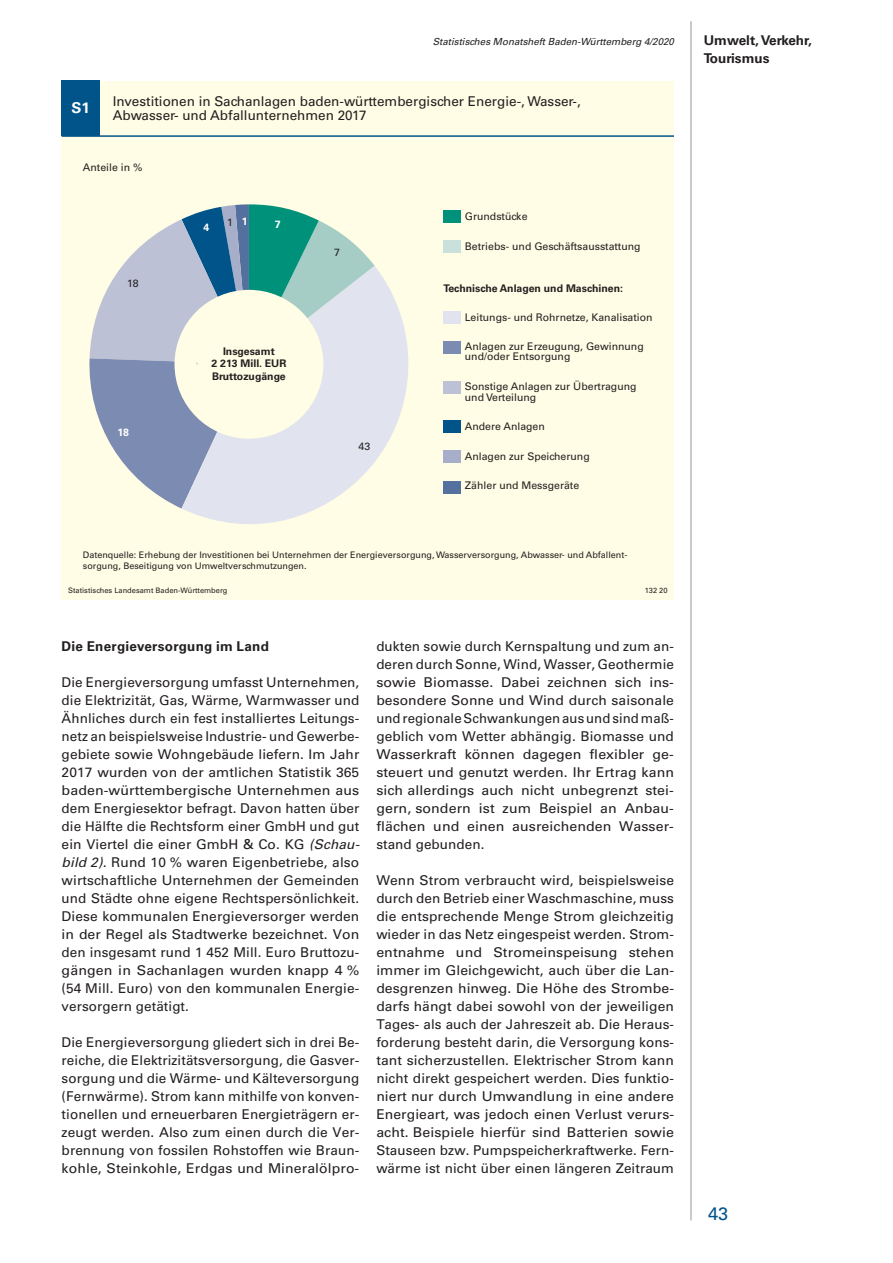
<style>
.page{position:relative;width:893px;height:1263px;background:#fff}
.page>*{position:absolute;margin:0;border:0;box-sizing:border-box;transform-origin:0 0}
.t1{font:18px "Univers";color:#01548a}
.t2{font:700 15px "Univers";color:#fff}
.t3{font:13.5px/18px "Univers";letter-spacing:.005em;color:#231f20;text-align:justify}
.t4{font:700 13.5px/18px "Univers";letter-spacing:.005em;color:#231f20}
.t5{font:10.5px/10.5px "Univers";color:#231f20}
.t6{font:700 10.5px/12.6px "Univers";color:#231f20;text-align:center}
.t7{font:700 10.5px "Univers";color:#fff}
.t8{font:italic 9.75px "Univers";color:#231f20}
.t9{font:9px/10.5px "Univers";color:#231f20}
.t10{font:7.5px "Univers";color:#231f20}
.s1{font-style:italic}
</style>
<div class="page">
<hr style="left:691px;top:21px;width:1px;height:1199px;background:#939598">
<div style="left:62px;top:81px;width:612px;height:519px;background:#fffde5"></div>
<div style="left:62px;top:81px;width:38px;height:55px;background:#01548a"></div>
<svg style="left:183px;top:267px;width:226px;height:257px;fill:#e6e8ec"></svg>
<svg style="left:89px;top:204px;width:286px;height:305px"></svg>
<div style="left:444px;top:210px;width:17px;height:13px;background:#00917b"></div>
<div style="left:444px;top:341px;width:17px;height:13px;background:#7c8bb1"></div>
<div style="left:444px;top:311px;width:17px;height:13px;background:#e1e4ee"></div>
<div style="left:444px;top:381px;width:17px;height:13px;background:#bcc1d6"></div>
<div style="left:444px;top:450px;width:17px;height:13px;background:#a6aec9"></div>
<div style="left:444px;top:421px;width:17px;height:12px;background:#01548a"></div>
<div style="left:444px;top:481px;width:17px;height:12px;background:#54709e"></div>
<div style="left:444px;top:240px;width:17px;height:13px;background:#cae0dc"></div>
<hr style="left:62px;top:135px;width:612px;height:2px;background:#01548a">
<p class="t2" style="left:72px;top:99px;width:20px">S1</p>
<p class="t8" style="left:433px;top:35px;width:243px">Statistisches Monatsheft Baden-Württemberg 4/2020</p>
<p class="t4" style="left:704px;top:31px;width:110px">Umwelt, Verkehr,<br>Tourismus</p>
<p class="t3" style="left:113px;top:94px;width:470px;line-height:14.2px">Investitionen in Sachanlagen baden-württembergischer Energie-, Wasser-,<br>Abwasser- und Abfallunternehmen 2017</p>
<p class="t5" style="left:83px;top:162px;width:61px">Anteile in %</p>
<p class="t5" style="left:127px;top:278px;width:13px">18</p>
<p class="t7" style="left:117px;top:426px;width:13px">18</p>
<p class="t7" style="left:203px;top:221px;width:7px">4</p>
<p class="t5" style="left:227px;top:217px;width:7px">1</p>
<p class="t7" style="left:242px;top:215px;width:7px">1</p>
<p class="t7" style="left:275px;top:218px;width:7px">7</p>
<p class="t6" style="left:211px;top:345px;width:77px">Insgesamt<br>2 213 Mill. EUR<br>Bruttozugänge</p>
<p class="t5" style="left:334px;top:247px;width:7px">7</p>
<p class="t5" style="left:359px;top:441px;width:13px">43</p>
<p class="t5" style="left:465px;top:211px;width:64px">Grundstücke</p>
<p class="t5" style="left:465px;top:241px;width:177px">Betriebs- und Geschäftsausstattung</p>
<p class="t6" style="left:444px;top:282px;width:181px">Technische Anlagen und Maschinen:</p>
<p class="t5" style="left:465px;top:312px;width:189px">Leitungs- und Rohrnetze, Kanalisation</p>
<p class="t5" style="left:465px;top:341px;width:180px">Anlagen zur Erzeugung, Gewinnung und/oder Entsorgung</p>
<p class="t5" style="left:465px;top:381px;width:173px">Sonstige Anlagen zur Übertragung und Verteilung</p>
<p class="t5" style="left:465px;top:421px;width:81px">Andere Anlagen</p>
<p class="t5" style="left:465px;top:451px;width:126px">Anlagen zur Speicherung</p>
<p class="t5" style="left:465px;top:480px;width:116px">Zähler und Messgeräte</p>
<p class="t9" style="left:83px;top:550px;width:546px">Datenquelle: Erhebung der Investitionen bei Unternehmen der Energieversorgung, Wasserversorgung, Abwasser- und Abfallent&shy;sorgung, Beseitigung von Umweltverschmutzungen.</p>
<p class="t10" style="left:68px;top:586px;width:161px">Statistisches Landesamt Baden-Württemberg</p>
<p class="t10" style="left:645px;top:586px;width:24px">132 20</p>
<p class="t4" style="left:62px;top:637px;width:209px">Die Energieversorgung im Land</p>
<p class="t3" style="left:62px;top:673px;width:299px">Die Energieversorgung umfasst Unternehmen, die Elektrizität, Gas, Wärme, Warmwasser und Ähnliches durch ein fest installiertes Leitungs&shy;netz an beispielsweise Industrie- und Gewerbe&shy;gebiete sowie Wohngebäude liefern. Im Jahr 2017 wurden von der amtlichen Statistik 365 baden-württembergische Unternehmen aus dem Energiesektor befragt. Davon hatten über die Hälfte die Rechtsform einer GmbH und gut ein Viertel die einer GmbH &amp; Co. KG <span class="s1">(Schau&shy;bild 2).</span> Rund 10 % waren Eigenbetriebe, also wirtschaftliche Unternehmen der Gemeinden und Städte ohne eigene Rechtspersönlichkeit.<br>Diese kommunalen Energieversorger werden in der Regel als Stadtwerke bezeichnet. Von den insgesamt rund 1 452 Mill. Euro Bruttozu&shy;gängen in Sachanlagen wurden knapp 4 % (54 Mill. Euro) von den kommunalen Energie&shy;versorgern getätigt.</p>
<p class="t3" style="left:62px;top:1033px;width:299px">Die Energieversorgung gliedert sich in drei Be&shy;reiche, die Elektrizitätsversorgung, die Gasver&shy;sorgung und die Wärme- und Kälteversorgung (Fernwärme). Strom kann mithilfe von konven&shy;tionellen und erneuerbaren Energieträgern er&shy;zeugt werden. Also zum einen durch die Ver&shy;brennung von fossilen Rohstoffen wie Braun&shy;kohle, Steinkohle, Erdgas und Mineralölpro-</p>
<p class="t3" style="left:376px;top:637px;width:299px">dukten sowie durch Kernspaltung und zum an&shy;deren durch Sonne, Wind, Wasser, Geothermie sowie Biomasse. Dabei zeichnen sich ins&shy;besondere Sonne und Wind durch saisonale und regionale Schwankungen aus und sind maß&shy;geblich vom Wetter abhängig. Biomasse und Wasserkraft können dagegen flexibler ge&shy;steuert und genutzt werden. Ihr Ertrag kann sich allerdings auch nicht unbegrenzt stei&shy;gern, sondern ist zum Beispiel an Anbau&shy;flächen und einen ausreichenden Wasser&shy;stand gebunden.</p>
<p class="t3" style="left:376px;top:871px;width:299px">Wenn Strom verbraucht wird, beispielsweise durch den Betrieb einer Waschmaschine, muss die entsprechende Menge Strom gleichzeitig wieder in das Netz eingespeist werden. Strom&shy;entnahme und Stromeinspeisung stehen immer im Gleichgewicht, auch über die Lan&shy;desgrenzen hinweg. Die Höhe des Strombe&shy;darfs hängt dabei sowohl von der jeweiligen Tages- als auch der Jahreszeit ab. Die Heraus&shy;forderung besteht darin, die Versorgung kons&shy;tant sicherzustellen. Elektrischer Strom kann nicht direkt gespeichert werden. Dies funktio&shy;niert nur durch Umwandlung in eine andere Energieart, was jedoch einen Verlust verurs&shy;acht. Beispiele hierfür sind Batterien sowie Stauseen bzw. Pumpspeicherkraftwerke. Fern&shy;wärme ist nicht über einen längeren Zeitraum</p>
<h1 class="t1" style="left:708px;top:1203px;width:22px">43</h1>
</div>
